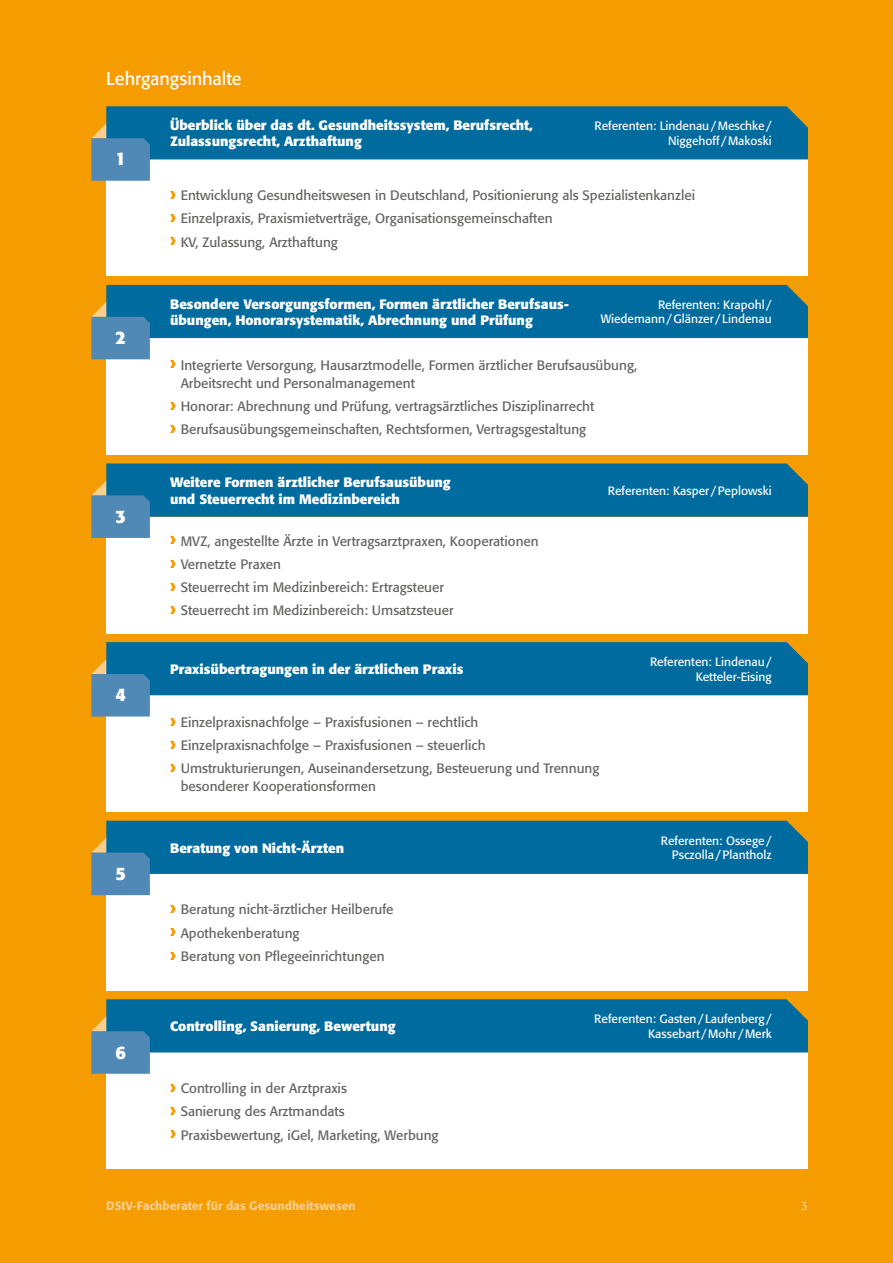
<style>
.page{position:relative;width:893px;height:1263px;background:#f59c00}
.page>*{position:absolute;margin:0;border:0;box-sizing:border-box;transform-origin:0 0}
.t1{font:18px "Formata";letter-spacing:-.005em;color:#fff}
.t2{font:700 18px "Formata";color:#fff}
.t3{font:13.5px/23.2px "Formata";color:#636362}
.t4{font:700 13.5px/16.2px "Formata";color:#fff}
.t5{font:12px/14.4px "Formata";color:#fff;text-align:right}
.t6{font:500 12px "Formata";color:#fccf8f}
.t7{font:12px "Formata";color:#fccf8f}
.s1{font-weight:700;font-size:21px;color:#f59c00}
</style>
<div class="page">
<div style="left:106px;top:181px;width:702px;height:95px;background:#fff"></div>
<svg style="left:91px;top:106px;width:717px;height:75px"></svg>
<div style="left:106px;top:359px;width:702px;height:96px;background:#fff"></div>
<svg style="left:91px;top:285px;width:717px;height:74px"></svg>
<div style="left:106px;top:538px;width:702px;height:96px;background:#fff"></div>
<svg style="left:91px;top:463px;width:717px;height:75px"></svg>
<div style="left:106px;top:716px;width:702px;height:96px;background:#fff"></div>
<svg style="left:91px;top:642px;width:717px;height:74px"></svg>
<div style="left:106px;top:895px;width:702px;height:96px;background:#fff"></div>
<svg style="left:91px;top:821px;width:717px;height:74px"></svg>
<div style="left:106px;top:1074px;width:702px;height:95px;background:#fff"></div>
<svg style="left:91px;top:999px;width:717px;height:75px"></svg>
<h1 class="t1" style="left:106px;top:68px;width:137px">Lehrgangsinhalte</h1>
<h1 class="t2" style="left:115px;top:148px;width:12px">1</h1>
<h1 class="t2" style="left:115px;top:326px;width:12px">2</h1>
<h1 class="t2" style="left:115px;top:505px;width:12px">3</h1>
<h1 class="t2" style="left:115px;top:684px;width:12px">4</h1>
<h1 class="t2" style="left:115px;top:862px;width:12px">5</h1>
<h1 class="t2" style="left:115px;top:1041px;width:12px">6</h1>
<p class="t4" style="left:170px;top:117px;width:364px">Überblick über das dt. Gesundheitssystem, Berufsrecht,<br>Zulassungsrecht, Arzthaftung</p>
<p class="t5" style="left:594px;top:118px;width:179px;line-height:15px">Referenten: Lindenau/Meschke/<br>Niggehoff /Makoski</p>
<p class="t3" style="left:170px;top:184px;width:527px"><span class="s1">›</span> Entwicklung Gesundheitswesen in Deutschland, Positionierung als Spezialistenkanzlei <span class="s1">›</span> Einzelpraxis, Praxismietverträge, Organisationsgemeinschaften<br><span class="s1">›</span> KV, Zulassung, Arzthaftung</p>
<p class="t4" style="left:170px;top:296px;width:401px">Besondere Versorgungsformen, Formen ärztlicher Berufsaus&shy;übungen, Honorarsystematik, Abrechnung und Prüfung</p>
<p class="t5" style="left:601px;top:298px;width:172px">Referenten: Krapohl /<br>Wiedemann/Glänzer / Lindenau</p>
<p class="t3" style="left:181px;top:356px;width:458px;line-height:18px;text-indent:-11px"><span class="s1">›</span> Integrierte Versorgung, Hausarztmodelle, Formen ärztlicher Berufsausübung,<br>Arbeitsrecht und Personalmanagement</p>
<p class="t3" style="left:170px;top:394px;width:426px"><span class="s1">›</span> Honorar: Abrechnung und Prüfung, vertragsärztliches Disziplinarrecht <span class="s1">›</span> Berufsausübungsgemeinschaften, Rechtsformen, Vertragsgestaltung</p>
<p class="t4" style="left:170px;top:474px;width:282px">Weitere Formen ärztlicher Berufsausübung und Steuerrecht im Medizinbereich</p>
<p class="t3" style="left:170px;top:529px;width:370px"><span class="s1">›</span> MVZ, angestellte Ärzte in Vertragsarztpraxen, Kooperationen <span class="s1">›</span> Vernetzte Praxen<br><span class="s1">›</span> Steuerrecht im Medizinbereich: Ertragsteuer<br><span class="s1">›</span> Steuerrecht im Medizinbereich: Umsatzsteuer</p>
<p class="t5" style="left:608px;top:483px;width:166px">Referenten: Kasper /Peplowski</p>
<p class="t4" style="left:170px;top:661px;width:295px">Praxisübertragungen in der ärztlichen Praxis</p>
<p class="t3" style="left:170px;top:710px;width:431px"><span class="s1">›</span> Einzelpraxisnachfolge – Praxisfusionen – rechtlich<br><span class="s1">›</span> Einzelpraxisnachfolge – Praxisfusionen – steuerlich<br><span class="s1">›</span> Umstrukturierungen, Auseinandersetzung, Besteuerung und Trennung</p>
<p class="t3" style="left:181px;top:775px;width:197px">besonderer Kooperationsformen</p>
<p class="t4" style="left:170px;top:840px;width:176px">Beratung von Nicht-Ärzten</p>
<p class="t5" style="left:650px;top:655px;width:123px">Referenten: Lindenau/<br>Ketteler-Eising</p>
<p class="t5" style="left:661px;top:833px;width:113px">Referenten: Ossege/<br>Psczolla/Plantholz</p>
<p class="t3" style="left:170px;top:898px;width:225px"><span class="s1">›</span> Beratung nicht-ärztlicher Heilberufe <span class="s1">›</span> Apothekenberatung<br><span class="s1">›</span> Beratung von Pflegeeinrichtungen</p>
<p class="t4" style="left:170px;top:1018px;width:227px">Controlling, Sanierung, Bewertung</p>
<p class="t3" style="left:170px;top:1076px;width:270px"><span class="s1">›</span> Controlling in der Arztpraxis<br><span class="s1">›</span> Sanierung des Arztmandats<br><span class="s1">›</span> Praxisbewertung, iGel, Marketing, Werbung</p>
<p class="t5" style="left:594px;top:1012px;width:179px">Referenten: Gasten/ Laufenberg/<br>Kassebart /Mohr /Merk</p>
<p class="t6" style="left:106px;top:1198px;width:251px">DStV-Fachberater für das Gesundheitswesen</p>
<p class="t7" style="left:801px;top:1199px;width:8px">3</p>
</div>
